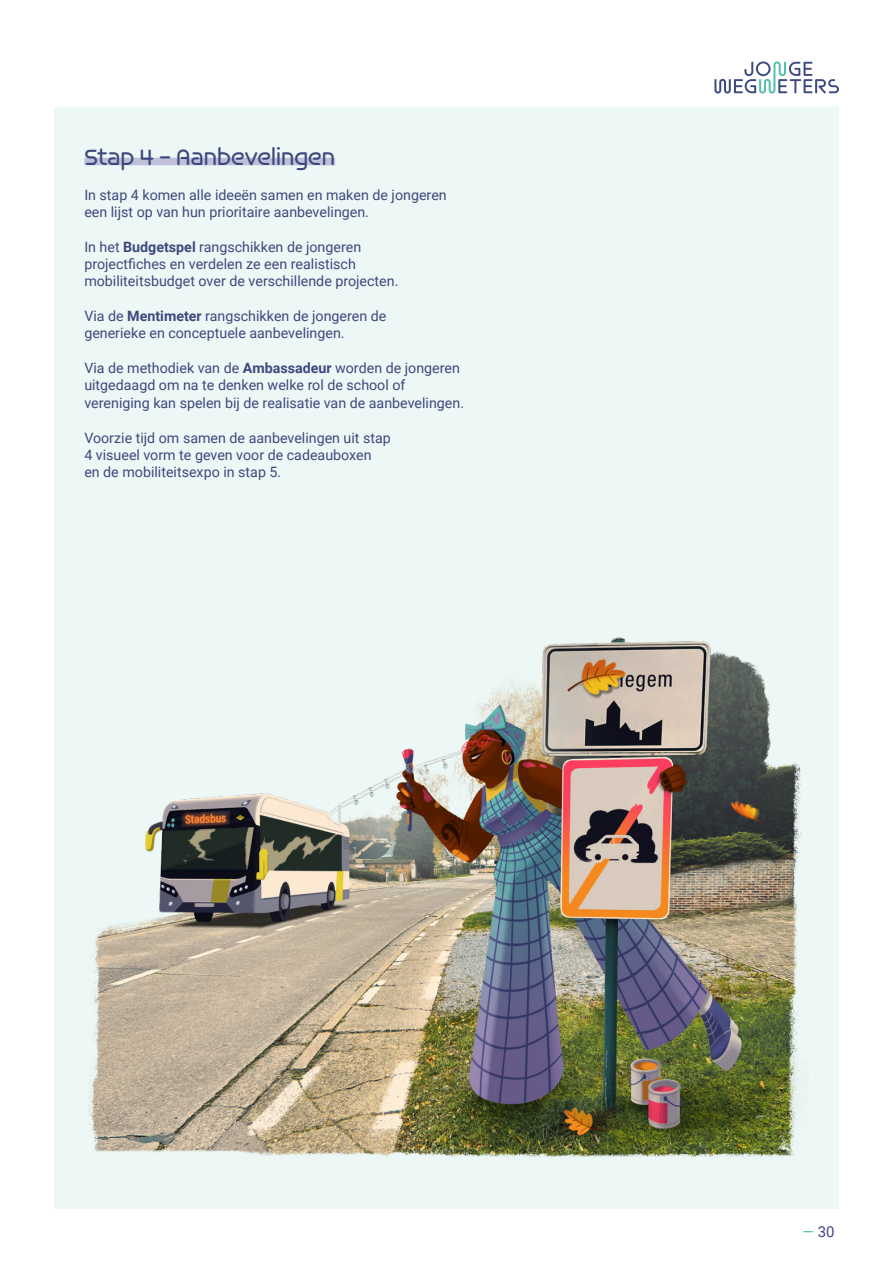
<style>
.page{position:relative;width:893px;height:1263px;background:#fff}
.page>*{position:absolute;margin:0;border:0;box-sizing:border-box;transform-origin:0 0}
.Heading_2{font:600 24px "Omnium";color:#3b497e}
.t1{font:15px "Roboto";color:#3b497e}
.t2{font:14.25px/17.1px "Roboto";color:#3b497e}
.s1{font-weight:700}
.s2{color:#51c0b0}
</style>
<div class="page">
<img style="left:54px;top:106px;width:785px;height:1103px">
<svg style="left:714px;top:61px;width:125px;height:33px"></svg>
<p class="Heading_2" style="left:84px;top:142px;width:252px">Stap 4 – Aanbevelingen</p>
<p class="t2" style="left:84px;top:185px;width:364px">In stap 4 komen alle ideeën samen en maken de jongeren een lijst op van hun prioritaire aanbevelingen.</p>
<p class="t2" style="left:84px;top:238px;width:316px">In het <span class="s1">Budgetspel</span> rangschikken de jongeren projectfiches en verdelen ze een realistisch mobiliteitsbudget over de verschillende projecten.</p>
<p class="t2" style="left:84px;top:307px;width:304px">Via de <span class="s1">Mentimeter</span> rangschikken de jongeren de generieke en conceptuele aanbevelingen.</p>
<p class="t2" style="left:84px;top:359px;width:381px">Via de methodiek van de <span class="s1">Ambassadeur</span> worden de jongeren uitgedaagd om na te denken welke rol de school of vereniging kan spelen bij de realisatie van de aanbevelingen.</p>
<p class="t2" style="left:84px;top:428px;width:308px">Voorzie tijd om samen de aanbevelingen uit stap<br>4 visueel vorm te geven voor de cadeauboxen<br>en de mobiliteitsexpo in stap 5.</p>
<p class="t1" style="left:802px;top:1221px;width:34px"><span class="s2">—</span> 30</p>
</div>
